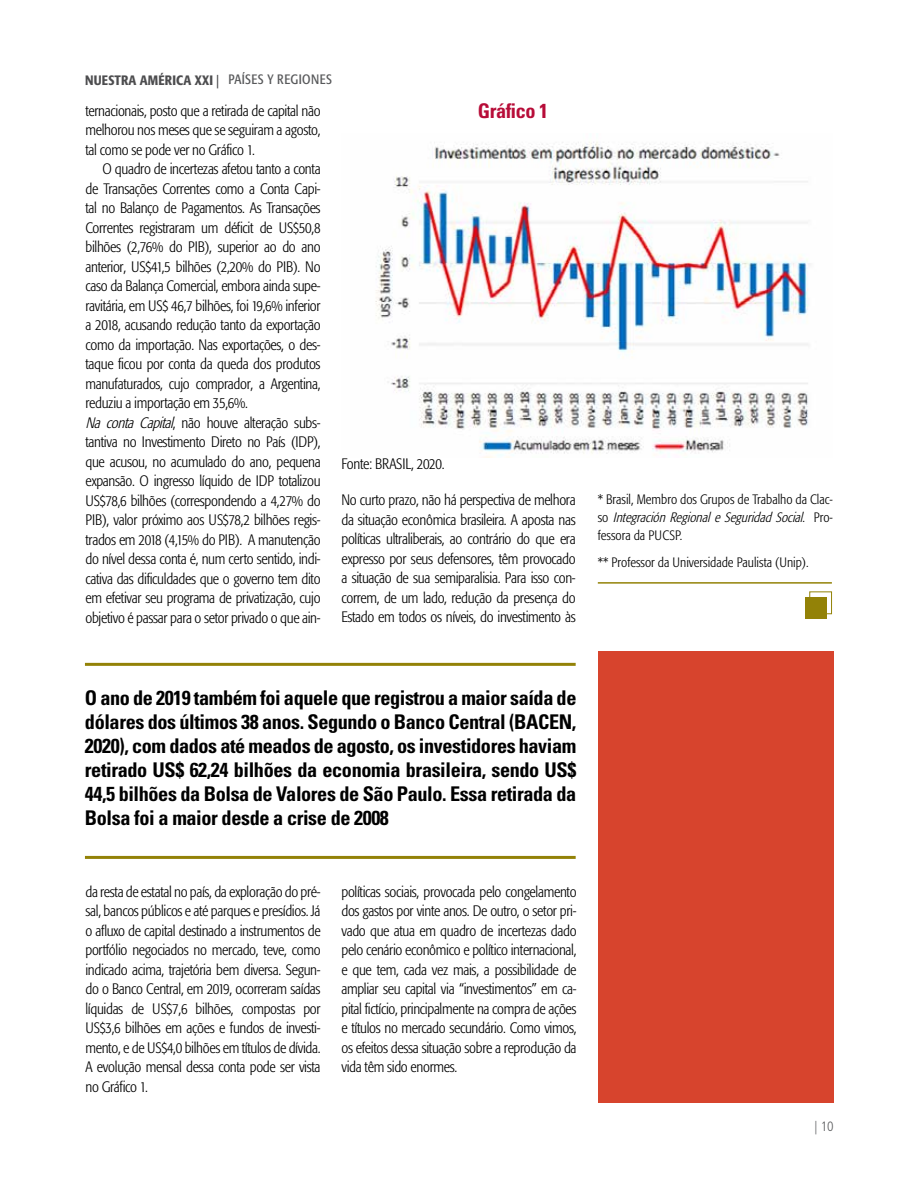
<style>
.page{position:relative;width:918px;height:1188px;background:#fff}
.page>*{position:absolute;margin:0;border:0;box-sizing:border-box;transform-origin:0 0}
.t1{font:700 condensed 20.25px/24px "Univers LT Std";letter-spacing:-.02em;color:#000;text-align:justify}
.t2{font:700 condensed 20.25px "Univers LT Std";letter-spacing:-.02em;color:#b70c38}
.t3{font:300 condensed 15px/19.5px "Formata";letter-spacing:-.02em;color:#000;text-align:justify}
.t4{font:300 condensed 13.5px/18px "Formata";color:#000;text-align:justify}
.t5{font:500 condensed 13.5px "Formata";letter-spacing:.02em;color:#4d4d4f}
.t6{font:condensed 13.5px "Formata";letter-spacing:.03em;color:#58595b}
.t7{font:300 condensed 13.5px "Frutiger LT Std";color:#58595b}
.s1{font-weight:400}
.s2{font-style:italic}
</style>
<div class="page">
<hr style="left:85px;top:663px;width:491px;height:3px;background:#938207">
<hr style="left:85px;top:856px;width:491px;height:3px;background:#938207">
<div style="left:809px;top:591px;width:23px;height:23px;border:1px solid #938207"></div>
<div style="left:806px;top:597px;width:21px;height:22px;background:#938207"></div>
<hr style="left:598px;top:582px;width:234px;height:2px;background:#938207">
<img style="left:375px;top:142px;width:435px;height:315px">
<div style="left:598px;top:651px;width:236px;height:452px;background:#d7442d"></div>
<p class="t5" style="left:85px;top:72px;width:136px">NUESTRA AMÉRICA XXI <span class="s1">|</span></p>
<p class="t6" style="left:229px;top:72px;width:105px">PAÍSES Y REGIONES</p>
<p class="t3" style="left:85px;top:101px;width:237px">ternacionais, posto que a retirada de capital não melhorou nos meses que se seguiram a agosto, tal como se pode ver no Gráfico 1.</p>
<p class="t3" style="left:85px;top:160px;width:237px;text-align:left;text-indent:17px">O quadro de incertezas afetou tanto a conta de Transações Correntes como a Conta Capi&shy;tal no Balanço de Pagamentos. As Transações Correntes registraram um déficit de US$50,8 bilhões (2,76% do PIB), superior ao do ano anterior, US$41,5 bilhões (2,20% do PIB). No caso da Balança Comercial, embora ainda supe&shy;ravitária, em US$ 46,7 bilhões, foi 19,6% inferior a 2018, acusando redução tanto da exportação como da importação. Nas exportações, o des&shy;taque ficou por conta da queda dos produtos manufaturados, cujo comprador, a Argentina, reduziu a importação em 35,6%.<br><span class="s2">Na conta Capital</span>, não houve alteração subs&shy;tantiva no Investimento Direto no País (IDP), que acusou, no acumulado do ano, pequena expansão. O ingresso líquido de IDP totalizou US$78,6 bilhões (correspondendo a 4,27% do PIB), valor próximo aos US$78,2 bilhões regis&shy;trados em 2018 (4,15% do PIB). A manutenção do nível dessa conta é, num certo sentido, indi&shy;cativa das dificuldades que o governo tem dito em efetivar seu programa de privatização, cujo objetivo é passar para o setor privado o que ain-</p>
<h1 class="t2" style="left:478px;top:99px;width:72px">Gráfico 1</h1>
<p class="t3" style="left:341px;top:454px;width:105px">Fonte: BRASIL, 2020.</p>
<p class="t3" style="left:341px;top:490px;width:236px">No curto prazo, não há perspectiva de melhora da situação econômica brasileira. A aposta nas políticas ultraliberais, ao contrário do que era expresso por seus defensores, têm provocado a situação de sua semiparalisia. Para isso con&shy;correm, de um lado, redução da presença do Estado em todos os níveis, do investimento às</p>
<p class="t4" style="left:598px;top:491px;width:237px">* Brasil, Membro dos Grupos de Trabalho da Clac&shy;s o <span class="s2">IntegraciónRegionaleSeguridadSocial</span>. P r o - fessora da PUCSP.</p>
<p class="t4" style="left:598px;top:553px;width:212px">** Professor da Universidade Paulista (Unip).</p>
<p class="t1" style="left:85px;top:685px;width:493px">O ano de 2019 também foi aquele que registrou a maior saída de dólares dos últimos 38 anos. Segundo o Banco Central (BACEN, 2020), com dados até meados de agosto, os investidores haviam retirado US$ 62,24 bilhões da economia brasileira, sendo US$ 44,5 bilhões da Bolsa de Valores de São Paulo. Essa retirada da Bolsa foi a maior desde a crise de 2008</p>
<p class="t3" style="left:85px;top:882px;width:237px">da resta de estatal no país, da exploração do pré&shy;sal, bancos públicos e até parques e presídios. Já o afluxo de capital destinado a instrumentos de portfólio negociados no mercado, teve, como indicado acima, trajetória bem diversa. Segun&shy;do o Banco Central, em 2019, ocorreram saídas líquidas de US$7,6 bilhões, compostas por US$3,6 bilhões em ações e fundos de investi&shy;mento, e de US$4,0 bilhões em títulos de dívida.<br>A evolução mensal dessa conta pode ser vista no Gráfico 1.</p>
<p class="t3" style="left:341px;top:882px;width:237px">políticas sociais, provocada pelo congelamento dos gastos por vinte anos. De outro, o setor pri&shy;vado que atua em quadro de incertezas dado pelo cenário econômico e político internacional, e que tem, cada vez mais, a possibilidade de ampliar seu capital via “investimentos” em ca&shy;pital fictício, principalmente na compra de ações e títulos no mercado secundário. Como vimos, os efeitos dessa situação sobre a reprodução da vida têm sido enormes.</p>
<p class="t7" style="left:815px;top:1118px;width:21px">| 10</p>
</div>
